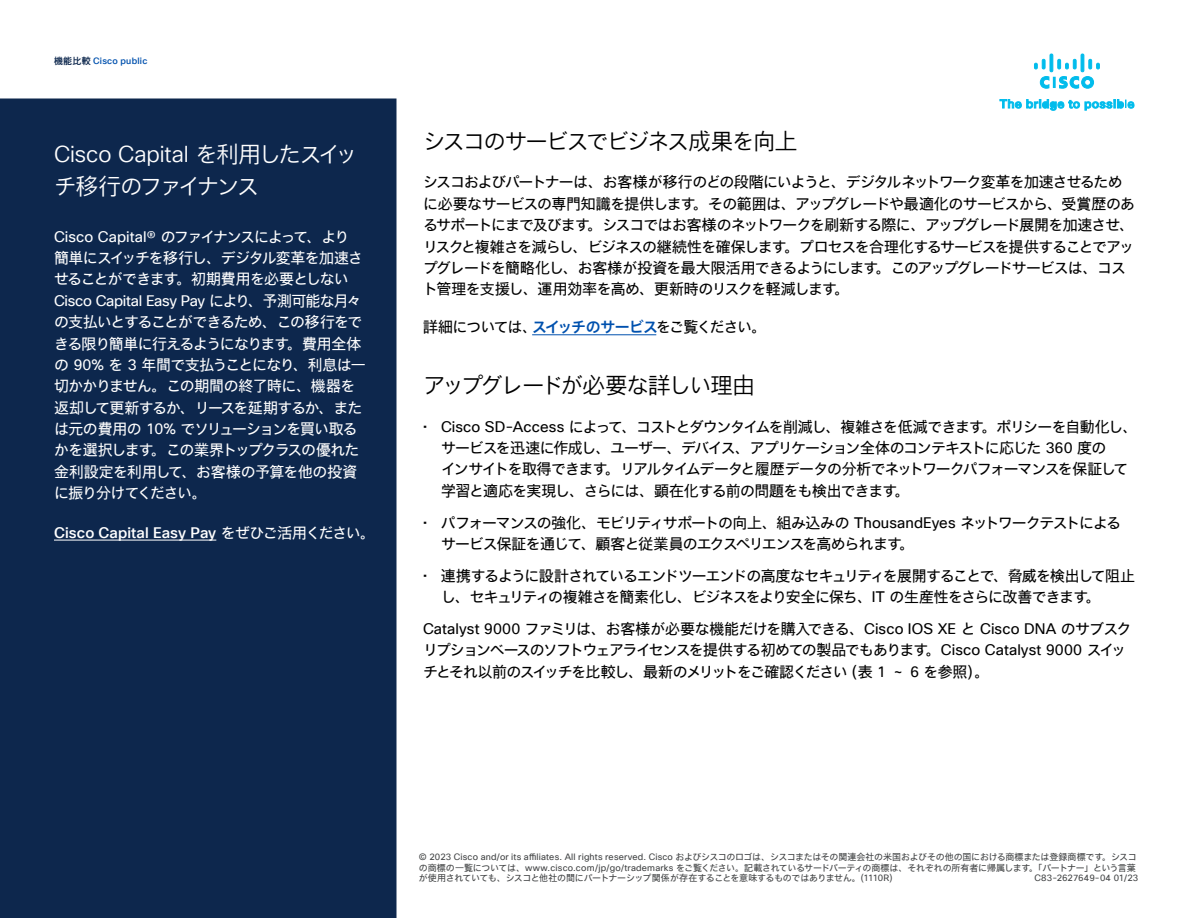
<style>
.page{position:relative;width:1188px;height:918px;background:#fff}
.page>*{position:absolute;margin:0;border:0;box-sizing:border-box;transform-origin:0 0}
.P_-_Paragraph_Style1{font:22.5px "Cisco Sans JPN Light";letter-spacing:-.09em;color:#000}
.P_-_Paragraph_Style2{font:22.5px/32.1px "Cisco Sans JPN Light";letter-spacing:-.11em;color:#fff}
.P_-_Paragraph_Style1-2{font:14.85px/21.3px "Cisco Sans JPN";letter-spacing:-.07em;color:#000}
.P_-_Paragraph_Style1-3{font:14.85px/21.3px "Cisco Sans JPN";letter-spacing:-.06em;color:#fff}
.P_-_Paragraph_Style1-4{font:14.85px/21.3px "Cisco Sans JPN";letter-spacing:-.09em;color:#000}
.P_-_Paragraph_Style1-5{font:500 14.85px "Cisco Sans TT";letter-spacing:.005em;color:#fff}
.P_-_Paragraph_Style1-6{font:9px/10.2px "Cisco Sans JPN";letter-spacing:-.035em;color:#414344;text-align:justify}
.P_-_Paragraph_Style1-7{font:9px "Cisco Sans TT";letter-spacing:.01em;color:#414344}
.Paragraph_Style1{font:500 9px "Cisco Sans TT";letter-spacing:.025em;color:#0051ae}
.s1{font-family:"Cisco Sans JPN Medium";font-weight:400;color:#0d274d}
.s2{font-family:"Cisco Sans TT Light"}
.s3{font-family:"Cisco Sans TT"}
.s4{font-family:"Cisco Sans JPN";font-weight:400}
.s5{font-family:"Cisco Sans JPN Medium";color:#0051ae}
.s6{font-family:"Cisco Sans TT";font-size:13.5px}
</style>
<div class="page">
<svg style="left:1000px;top:100px;width:21px;height:8px"></svg>
<svg style="left:1027px;top:100px;width:107px;height:10px"></svg>
<svg style="left:1034px;top:54px;width:65px;height:34px"></svg>
<div style="left:0;top:99px;width:396px;height:819px;background:#0d274d"></div>
<hr style="left:54px;top:540px;width:162px;height:1px;background:#fff">
<hr style="left:532px;top:334px;width:124px;height:1px;background:#0051ae">
<p class="Paragraph_Style1" style="left:54px;top:55px;width:95px"><span class="s1">機能比較</span> Cisco public</p>
<p class="P_-_Paragraph_Style2" style="left:54px;top:139px;width:305px"><span class="s2">Cisco Capital</span> を利用したスイッチ移行のファイナンス</p>
<p class="P_-_Paragraph_Style1-3" style="left:54px;top:226px;width:313px"><span class="s3">Cisco Capital®</span> のファイナンスによって、より簡単にスイッチを移行し、デジタル変革を加速させることができます。初期費用を必要としない<br><span class="s3">Cisco Capital Easy Pay</span> により、予測可能な月々の支払いとすることができるため、この移行をできる限り簡単に行えるようになります。費用全体の <span class="s3">90%</span> を <span class="s3">3</span> 年間で支払うことになり、利息は一切かかりません。この期間の終了時に、機器を返却して更新するか、リースを延期するか、または元の費用の <span class="s3">10%</span> でソリューションを買い取るかを選択します。この業界トップクラスの優れた金利設定を利用して、お客様の予算を他の投資に振り分けてください。</p>
<p class="P_-_Paragraph_Style1-5" style="left:54px;top:523px;width:323px">Cisco Capital Easy Pay <span class="s4">をぜひご活用ください。</span></p>
<p class="P_-_Paragraph_Style1" style="left:423px;top:127px;width:376px">シスコのサービスでビジネス成果を向上</p>
<p class="P_-_Paragraph_Style1-2" style="left:423px;top:172px;width:714px">シスコおよびパートナーは、お客様が移行のどの段階にいようと、デジタルネットワーク変革を加速させるために必要なサービスの専門知識を提供します。その範囲は、アップグレードや最適化のサービスから、受賞歴のあるサポートにまで及びます。シスコではお客様のネットワークを刷新する際に、アップグレード展開を加速させ、リスクと複雑さを減らし、ビジネスの継続性を確保します。プロセスを合理化するサービスを提供することでアップグレードを簡略化し、お客様が投資を最大限活用できるようにします。このアップグレードサービスは、コスト管理を支援し、運用効率を高め、更新時のリスクを軽減します。</p>
<p class="P_-_Paragraph_Style1-2" style="left:423px;top:316px;width:345px">詳細については、<span class="s5">スイッチのサービス</span>をご覧ください。</p>
<p class="P_-_Paragraph_Style1" style="left:423px;top:371px;width:333px">アップグレードが必要な詳しい理由</p>
<p class="P_-_Paragraph_Style1-2" style="left:441px;top:416px;width:698px;text-indent:-18px"><span class="s6">•</span> <span class="s3">Cisco SD-Access</span> によって、コストとダウンタイムを削減し、複雑さを低減できます。ポリシーを自動化し、サービスを迅速に作成し、ユーザー、デバイス、アプリケーション全体のコンテキストに応じた <span class="s3">360</span> 度の<br>インサイトを取得できます。リアルタイムデータと履歴データの分析でネットワークパフォーマンスを保証して学習と適応を実現し、さらには、顕在化する前の問題をも検出できます。</p>
<p class="P_-_Paragraph_Style1-2" style="left:441px;top:512px;width:681px;text-indent:-18px"><span class="s6">•</span> パフォーマンスの強化、モビリティサポートの向上、組み込みの <span class="s3">ThousandEyes</span> ネットワークテストによるサービス保証を通じて、顧客と従業員のエクスペリエンスを高められます。</p>
<p class="P_-_Paragraph_Style1-2" style="left:441px;top:565px;width:696px;text-indent:-18px"><span class="s6">•</span> 連携するように設計されているエンドツーエンドの高度なセキュリティを展開することで、脅威を検出して阻止し、セキュリティの複雑さを簡素化し、ビジネスをより安全に保ち、<span class="s3">IT</span> の生産性をさらに改善できます。</p>
<p class="P_-_Paragraph_Style1-4" style="left:423px;top:618px;width:710px"><span class="s3">Catalyst 9000</span> ファミリは、お客様が必要な機能だけを購入できる、<span class="s3">Cisco IOS XE</span> と <span class="s3">Cisco DNA</span> のサブスクリプションベースのソフトウェアライセンスを提供する初めての製品でもあります。<span class="s3">Cisco Catalyst 9000</span> スイッチとそれ以前のスイッチを比較し、最新のメリットをご確認ください（表 <span class="s3">1</span> ～ <span class="s3">6</span> を参照）。</p>
<p class="P_-_Paragraph_Style1-6" style="left:419px;top:852px;width:719px"><span class="s3">© 2023 Cisco and/or its affiliates. All rights reserved. Cisco</span> およびシスコのロゴは、シスコまたはその関連会社の米国およびその他の国における商標または登録商標です。シスコの商標の一覧については、<span class="s3">www.cisco.com/jp/go/trademarks</span> をご覧ください。記載されているサードパーティの商標は、それぞれの所有者に帰属します。「パートナー」という言葉が使用されていても、シスコと他社の間にパートナーシップ関係が存在することを意味するものではありません。<span class="s3">(1110R)</span></p>
<p class="P_-_Paragraph_Style1-7" style="left:1034px;top:872px;width:105px">C83-2627649-04 01/23</p>
</div>
